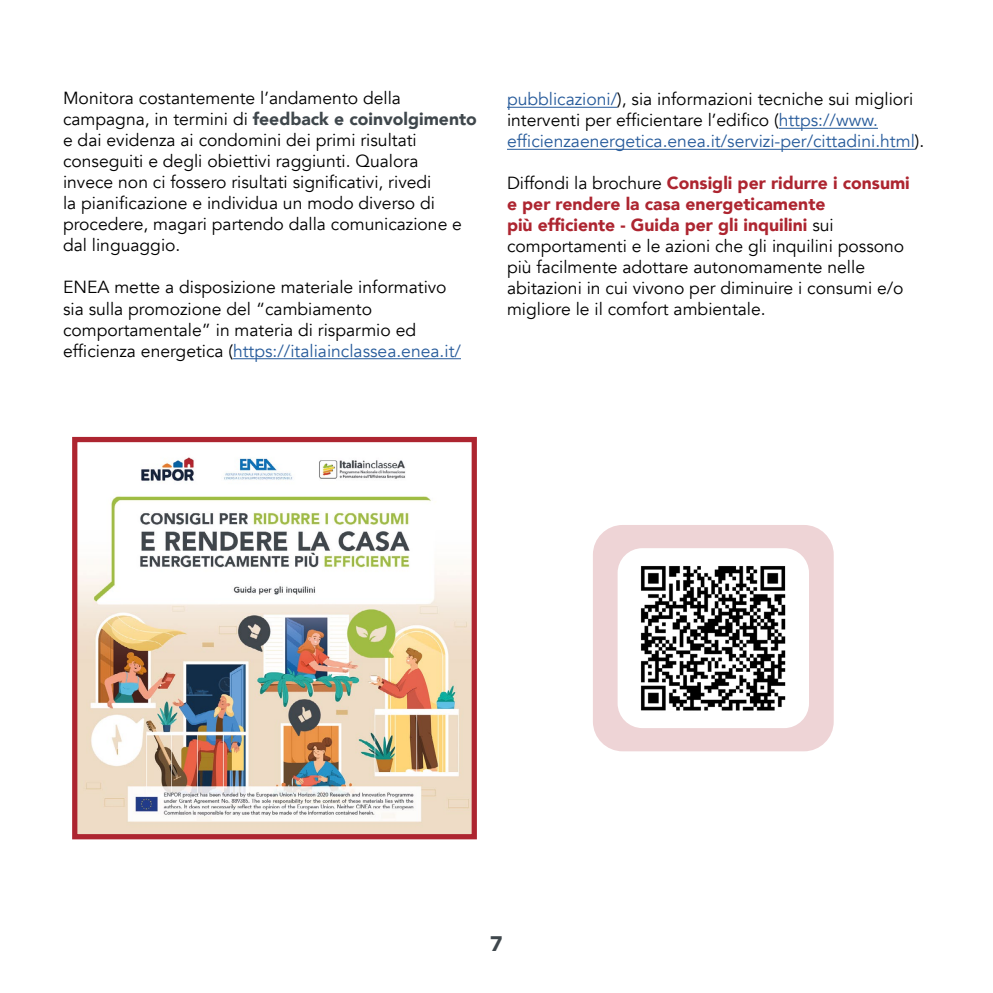
<style>
.page{position:relative;width:993px;height:993px;background:#fff}
.page>*{position:absolute;margin:0;border:0;box-sizing:border-box;transform-origin:0 0}
.t1{font:900 21px "Avenir";color:#3f474c}
.t2{font:17.5px/21px "Avenir";color:#000}
.t3{font:17.5px/21px "Avenir";color:#275b9b}
.s1{font-weight:900;color:#3f474c}
.s2{color:#275b9b}
.s3{color:#000}
.s4{font-weight:900;color:#ad2530}
</style>
<div class="page">
<hr style="left:233px;top:358px;width:228px;height:1px;background:#275b9b">
<hr style="left:507px;top:107px;width:110px;height:1px;background:#275b9b">
<hr style="left:778px;top:128px;width:99px;height:1px;background:#275b9b">
<hr style="left:507px;top:149px;width:407px;height:1px;background:#275b9b">
<img style="left:78px;top:457px;width:392px;height:376px">
<div style="left:72px;top:437px;width:404px;height:402px;border:5px solid #ad2530"></div>
<div style="left:592px;top:524px;width:241px;height:227px;background:#eed4d6;border-radius:30px"></div>
<div style="left:617px;top:548px;width:191px;height:179px;background:#fff;border-radius:25px"></div>
<img style="left:640px;top:566px;width:146px;height:145px">
<p class="t2" style="left:63px;top:88px;width:415px">Monitora costantemente l’andamento della campagna, in termini di <span class="s1">feedback e coinvolgimento </span>e dai evidenza ai condomini dei primi risultati conseguiti e degli obiettivi raggiunti. Qualora<br>invece non ci fossero risultati significativi, rivedi<br>la pianificazione e individua un modo diverso di procedere, magari partendo dalla comunicazione e dal linguaggio.</p>
<p class="t2" style="left:63px;top:277px;width:399px">ENEA mette a disposizione materiale informativo sia sulla promozione del “cambiamento comportamentale” in materia di risparmio ed efficienza energetica (<span class="s2">https://italiainclassea.enea.it/</span></p>
<p class="t3" style="left:507px;top:89px;width:418px">pubblicazioni/<span class="s3">), sia informazioni tecniche sui migliori interventi per efficientare l’edifico (</span>https://www. efficienzaenergetica.enea.it/servizi-per/cittadini.html<span class="s3">).</span></p>
<p class="t2" style="left:507px;top:173px;width:404px">Diffondi la brochure <span class="s4">Consigli per ridurre i consumi e per rendere la casa energeticamente<br>più efficiente - Guida per gli inquilini</span> sui comportamenti e le azioni che gli inquilini possono più facilmente adottare autonomamente nelle abitazioni in cui vivono per diminuire i consumi e/o migliore le il comfort ambientale.</p>
<p class="t1" style="left:490px;top:925px;width:14px">7</p>
</div>
